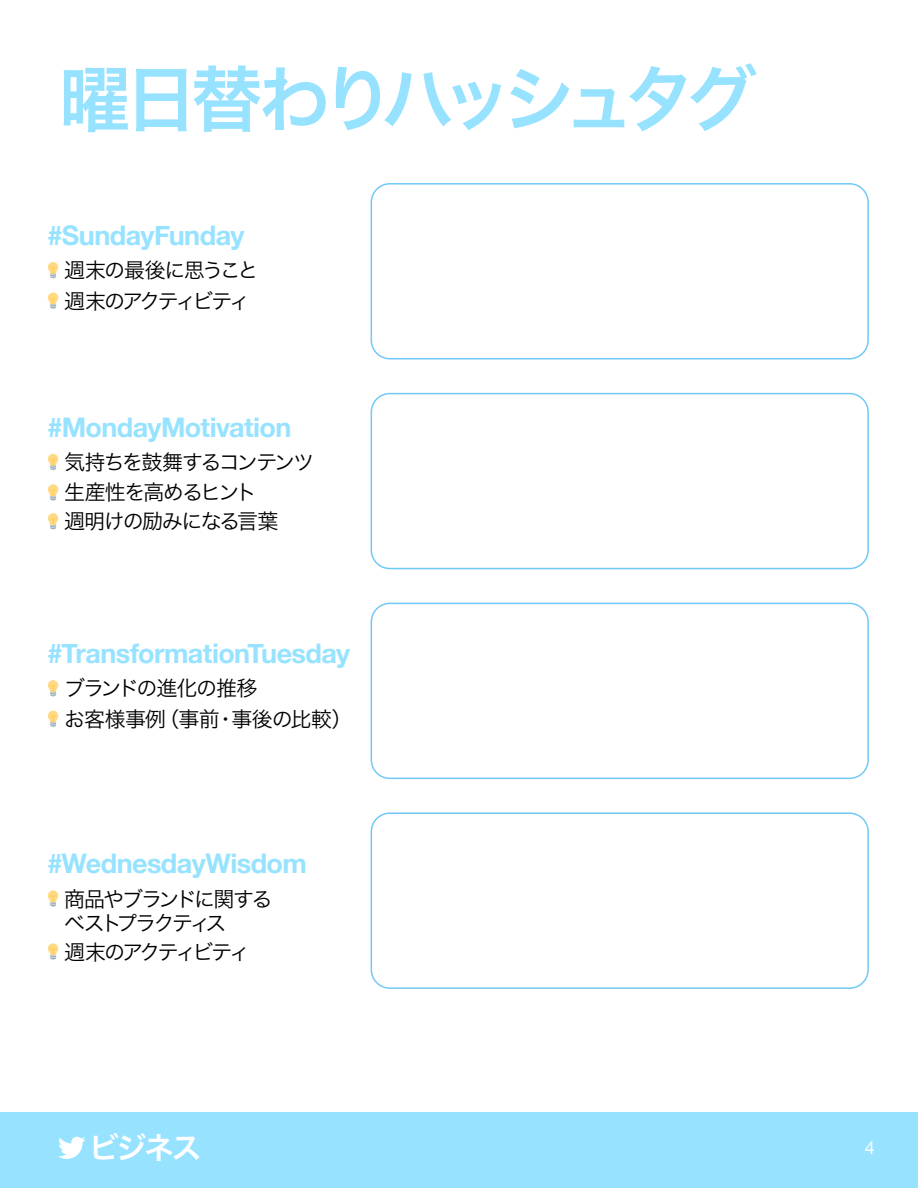
<style>
.page{position:relative;width:918px;height:1188px;background:#fff}
.page>*{position:absolute;margin:0;border:0;box-sizing:border-box;transform-origin:0 0}
.t1{font:72px "Hira Kaku Pro W6";letter-spacing:-.145em;color:#97e3ff}
.t2{font:30px "Hira Kaku Pro W6";color:#fff}
.t3{font:700 27px "Helvetica Neue";letter-spacing:-.02em;color:#97e3ff}
.t4{font:21px/29.7px "Hira Kaku Pro W3";letter-spacing:-.09em;color:#000}
.t5{font:21px/30.5px "Hira Kaku Pro W3";letter-spacing:-.05em;color:#000}
.t6{font:21px/24px "Hira Kaku Pro W3";letter-spacing:-.115em;color:#000}
.t7{font:21px "Hira Kaku Pro W3";letter-spacing:-.145em;color:#000}
.t8{font:18px "Helvetica Neue";color:#fff}
</style>
<div class="page">
<div style="left:0;top:1113px;width:918px;height:75px;background:#97e3ff"></div>
<svg style="left:58px;top:1136px;width:27px;height:23px"></svg>
<div style="left:371px;top:183px;width:498px;height:176px;border:2px solid #71c9f8;border-radius:18px"></div>
<svg style="left:48px;top:292px;width:10px;height:17px"></svg>
<svg style="left:48px;top:262px;width:10px;height:17px"></svg>
<div style="left:371px;top:393px;width:498px;height:176px;border:2px solid #71c9f8;border-radius:18px"></div>
<svg style="left:48px;top:484px;width:10px;height:17px"></svg>
<svg style="left:48px;top:454px;width:10px;height:16px"></svg>
<svg style="left:48px;top:513px;width:10px;height:17px"></svg>
<div style="left:371px;top:603px;width:498px;height:176px;border:2px solid #71c9f8;border-radius:18px"></div>
<svg style="left:48px;top:711px;width:10px;height:16px"></svg>
<svg style="left:48px;top:680px;width:10px;height:17px"></svg>
<div style="left:371px;top:812px;width:498px;height:177px;border:2px solid #71c9f8;border-radius:18px"></div>
<svg style="left:48px;top:943px;width:10px;height:17px"></svg>
<svg style="left:48px;top:890px;width:10px;height:17px"></svg>
<h1 class="t1" style="left:59px;top:34px;width:700px">曜日替わりハッシュタグ</h1>
<p class="t3" style="left:47px;top:214px;width:198px">#SundayFunday</p>
<p class="t4" style="left:64px;top:254px;width:196px;line-height:30.5px">週末の最後に思うこと週末のアクティビティ</p>
<p class="t3" style="left:47px;top:406px;width:246px">#MondayMotivation</p>
<p class="t4" style="left:64px;top:446px;width:251px">気持ちを鼓舞するコンテンツ生産性を高めるヒント<br>週明けの励みになる言葉</p>
<p class="t3" style="left:47px;top:632px;width:304px">#TransformationTuesday</p>
<p class="t5" style="left:64px;top:672px;width:290px">ブランドの進化の推移<br>お客様事例（事前・事後の比較）</p>
<p class="t3" style="left:47px;top:842px;width:261px">#WednesdayWisdom</p>
<p class="t6" style="left:64px;top:885px;width:210px">商品やブランドに関するベストプラクティス</p>
<p class="t7" style="left:64px;top:933px;width:187px">週末のアクティビティ</p>
<p class="t2" style="left:89px;top:1121px;width:114px">ビジネス</p>
<p class="t8" style="left:865px;top:1135px;width:12px">4</p>
</div>
